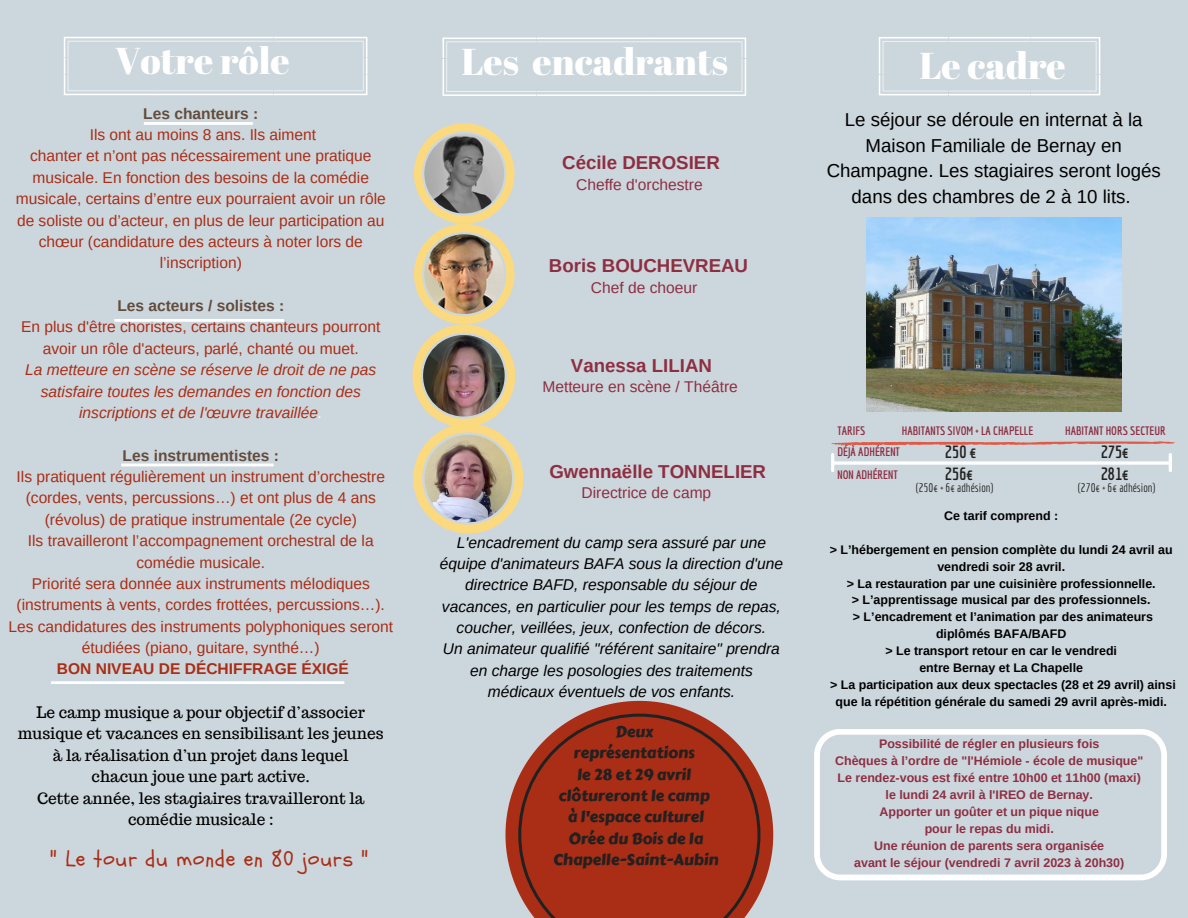
<style>
.page{position:relative;width:1188px;height:918px;background:#ccd6dd}
.page>*{position:absolute;margin:0;border:0;box-sizing:border-box;transform-origin:0 0}
.t1{font:37.35px "Abril Fatface";color:#fff}
.t2{font:21.75px "Schoolbell";letter-spacing:.04em;color:#aa2d15}
.t3{font:18.75px/25.8px "Arimo";color:#000;text-align:center}
.t4{font:700 18.75px "Arimo";color:#8e2e41}
.t5{font:700 17.55px "Economica";color:#222}
.t6{font:15.6px/21.3px "Arimo";color:#aa2d15;text-align:center}
.t7{font:italic 15.6px/21.3px "Arimo";color:#000;text-align:center}
.t8{font:15.6px/21.3px "Trocchi";color:#000;text-align:center}
.t9{font:italic 15.6px/21.3px "Arimo";color:#aa2d15;text-align:center}
.t10{font:15.6px/21.3px "Carter One";color:#212121;text-align:center}
.t11{font:15.6px "Arimo";color:#8e2e41}
.t12{font:700 15.6px "Arimo";color:#634c3c}
.t13{font:700 15.6px "Arimo";color:#aa2d15}
.t14{font:700 12.45px/16.8px "Arimo";color:#000;text-align:center}
.t15{font:700 12.45px/16.8px "Arimo";color:#8e2e41;text-align:center}
.t16{font:700 12px/23px "Economica";color:#8e2e41}
.t17{font:12px "Economica";color:#222}
.s1{color:#fff}
</style>
<div class="page">
<svg style="left:879px;top:37px;width:221px;height:58px"></svg>
<img style="left:866px;top:218px;width:256px;height:193px">
<svg style="left:815px;top:729px;width:352px;height:151px"></svg>
<svg style="left:443px;top:37px;width:303px;height:59px"></svg>
<svg style="left:64px;top:37px;width:303px;height:58px"></svg>
<svg style="left:144px;top:122px;width:109px;height:3px"></svg>
<svg style="left:121px;top:464px;width:153px;height:2px"></svg>
<svg style="left:506px;top:701px;width:267px;height:192px"></svg>
<svg style="left:518px;top:714px;width:242px;height:204px;background:#a73823"></svg>
<svg style="left:114px;top:319px;width:170px;height:3px"></svg>
<svg style="left:51px;top:681px;width:293px;height:3px"></svg>
<img style="left:412px;top:123px;width:111px;height:411px">
<svg style="left:831px;top:441px;width:344px;height:5px"></svg>
<svg style="left:831px;top:453px;width:341px;height:19px"></svg>
<h1 class="t1" style="left:115px;top:34px;width:176px">Votre rôle</h1>
<h1 class="t1" style="left:461px;top:35px;width:268px">Les encadrants</h1>
<p class="t12" style="left:143px;top:105px;width:116px">Les chanteurs :</p>
<p class="t6" style="left:16px;top:124px;width:372px">Ils ont au moins 8 ans. Ils aiment<br>chanter et n’ont pas nécessairement une pratique musicale. En fonction des besoins de la comédie musicale, certains d’entre eux pourraient avoir un rôle de soliste ou d’acteur, en plus de leur participation au chœur (candidature des acteurs à noter lors de l’inscription)</p>
<p class="t12" style="left:117px;top:297px;width:168px">Les acteurs / solistes :</p>
<p class="t6" style="left:21px;top:316px;width:361px">En plus d'être choristes, certains chanteurs pourront avoir un rôle d'acteurs, parlé, chanté ou muet.</p>
<p class="t9" style="left:25px;top:359px;width:353px">La metteure en scène se réserve le droit de ne pas satisfaire toutes les demandes en fonction des inscriptions et de l'œuvre travaillée<span class="s1">.</span></p>
<p class="t12" style="left:123px;top:447px;width:158px">Les instrumentistes :</p>
<p class="t6" style="left:8px;top:466px;width:386px">Ils pratiquent régulièrement un instrument d’orchestre (cordes, vents, percussions…) et ont plus de 4 ans (révolus) de pratique instrumentale (2e cycle)<br>Ils travailleront l’accompagnement orchestral de la comédie musicale.<br>Priorité sera donnée aux instruments mélodiques (instruments à vents, cordes frottées, percussions…).<br>Les candidatures des instruments polyphoniques seront étudiées (piano, guitare, synthé…)</p>
<p class="t13" style="left:57px;top:660px;width:294px">BON NIVEAU DE DÉCHIFFRAGE ÉXIGÉ</p>
<p class="t8" style="left:18px;top:702px;width:367px">Le camp musique a pour objectif d’associer musique et vacances en sensibilisant les jeunes à la réalisation d’un projet dans lequel<br>chacun joue une part active.<br>Cette année, les stagiaires travailleront la comédie musicale :</p>
<p class="t4" style="left:562px;top:152px;width:159px">Cécile DEROSIER</p>
<p class="t11" style="left:576px;top:176px;width:128px">Cheffe d'orchestre</p>
<p class="t4" style="left:549px;top:255px;width:201px">Boris BOUCHEVREAU</p>
<p class="t11" style="left:591px;top:279px;width:108px">Chef de choeur</p>
<p class="t4" style="left:571px;top:355px;width:143px">Vanessa LILIAN</p>
<p class="t11" style="left:542px;top:378px;width:197px">Metteure en scène / Théâtre</p>
<p class="t4" style="left:549px;top:461px;width:218px">Gwennaëlle TONNELIER</p>
<p class="t11" style="left:582px;top:484px;width:131px">Directrice de camp</p>
<p class="t7" style="left:440px;top:531px;width:345px">L'encadrement du camp sera assuré par une équipe d'animateurs BAFA sous la direction d'une directrice BAFD, responsable du séjour de vacances, en particulier pour les temps de repas, coucher, veillées, jeux, confection de décors.<br>Un animateur qualifié "référent sanitaire" prendra en charge les posologies des traitements médicaux éventuels de vos enfants.</p>
<p class="t10" style="left:553px;top:721px;width:167px">Deux<br>représentations<br>le 28 et 29 avril clôtureront le camp<br>à l'espace culturel<br>Orée du Bois de la<br>Chapelle-Saint-Aubin</p>
<h2 class="t2" style="left:50px;top:845px;width:319px">" Le tour du monde en 80 jours "</h2>
<h1 class="t1" style="left:919px;top:40px;width:148px">Le cadre</h1>
<p class="t3" style="left:827px;top:106px;width:336px">Le séjour se déroule en internat à la Maison Familiale de Bernay en Champagne. Les stagiaires seront logés dans des chambres de 2 à 10 lits.</p>
<p class="t16" style="left:837px;top:419px;width:29px">TARIFS</p>
<p class="t16" style="left:902px;top:419px;width:133px">HABITANTS SIVOM + LA CHAPELLE</p>
<p class="t16" style="left:1065px;top:419px;width:102px">HABITANT HORS SECTEUR</p>
<p class="t5" style="left:945px;top:442px;width:34px">250 €</p>
<p class="t5" style="left:1101px;top:442px;width:31px">275€</p>
<p class="t5" style="left:945px;top:463px;width:31px">256€</p>
<p class="t5" style="left:1101px;top:463px;width:31px">281€</p>
<p class="t16" style="left:837px;top:440px;width:64px">DÉJÀ ADHÉRENT<br>NON ADHÉRENT</p>
<p class="t17" style="left:916px;top:481px;width:79px">(250€ + 6€ adhésion)</p>
<p class="t17" style="left:1078px;top:481px;width:79px">(270€ + 6€ adhésion)</p>
<p class="t14" style="left:944px;top:507px;width:115px">Ce tarif comprend :</p>
<p class="t14" style="left:830px;top:541px;width:348px">&gt; L’hébergement en pension complète du lundi 24 avril au vendredi soir 28 avril.<br>&gt; La restauration par une cuisinière professionnelle.<br>&gt; L’apprentissage musical par des professionnels.<br>&gt; L’encadrement et l’animation par des animateurs diplômés BAFA/BAFD<br>&gt; Le transport retour en car le vendredi<br>entre Bernay et La Chapelle<br>&gt; La participation aux deux spectacles (28 et 29 avril) ainsi que la répétition générale du samedi 29 avril après-midi.</p>
<p class="t15" style="left:835px;top:736px;width:310px">Possibilité de régler en plusieurs fois<br>Chèques à l’ordre de "l'Hémiole - école de musique" Le rendez-vous est fixé entre 10h00 et 11h00 (maxi) le lundi 24 avril à l'IREO de Bernay.<br>Apporter un goûter et un pique nique<br>pour le repas du midi.<br>Une réunion de parents sera organisée<br>avant le séjour (vendredi 7 avril 2023 à 20h30)</p>
</div>
